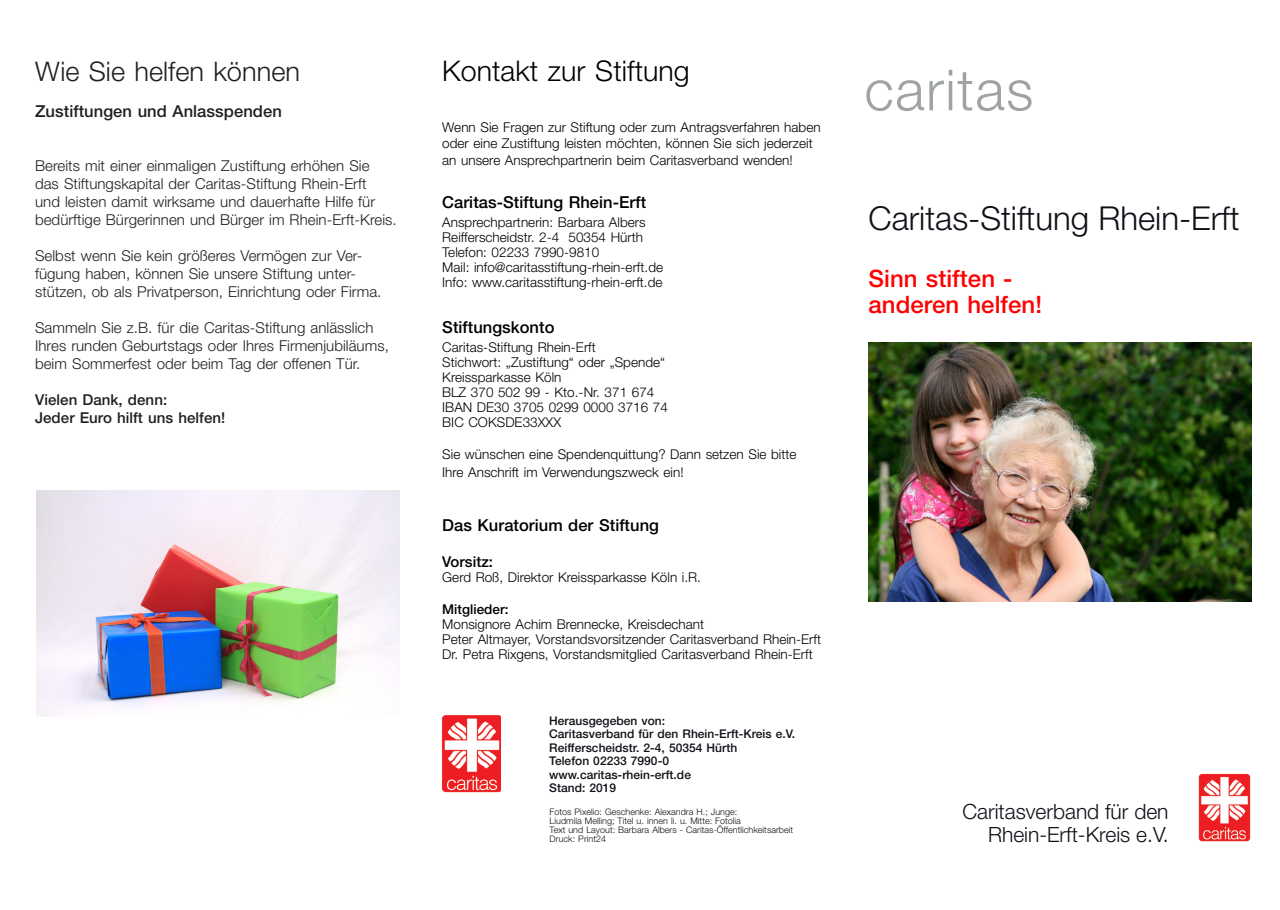
<style>
.page{position:relative;width:1280px;height:910px;background:#fff}
.page>*{position:absolute;margin:0;border:0;box-sizing:border-box;transform-origin:0 0}
.t1{font:300 33px "Helvetica Neue";color:#101118}
.t2{font:300 28.5px "Helvetica Neue";letter-spacing:.005em;color:#000}
.t3{font:300 27px "Helvetica Neue";letter-spacing:.005em;color:#231f20}
.t4{font:500 24px/25.5px "Helvetica Neue";letter-spacing:.005em;color:#f00}
.t5{font:300 21px/22.5px "Helvetica Neue";color:#101118;text-align:right}
.t6{font:500 16.5px "Helvetica Neue";letter-spacing:.005em;color:#000}
.t7{font:500 16.5px "Helvetica Neue";letter-spacing:.005em;color:#231f20}
.t8{font:300 15px/18px "Helvetica Neue";letter-spacing:.005em;color:#231f20}
.t9{font:500 15px/18px "Helvetica Neue";letter-spacing:.005em;color:#231f20}
.t10{font:500 15px "Helvetica Neue";letter-spacing:.005em;color:#000}
.t11{font:300 13.5px/15px "Helvetica Neue";letter-spacing:.005em;color:#000}
.t12{font:500 13.5px "Helvetica Neue";letter-spacing:.005em;color:#000}
.t13{font:500 12px/13.5px "Helvetica Neue";letter-spacing:.005em;color:#101118}
.t14{font:300 9px/9.1px "Helvetica Neue";letter-spacing:.005em;color:#101118}
.s1{font-size:21px;color:#fff}
.s2{font-family:"Arial";font-weight:400;font-size:21px;color:#fff}
</style>
<div class="page">
<img style="left:1198px;top:774px;width:52px;height:67px">
<img style="left:442px;top:715px;width:59px;height:78px">
<img style="left:868px;top:342px;width:383px;height:260px">
<img style="left:36px;top:490px;width:363px;height:226px">
<svg style="left:866px;top:70px;width:165px;height:41px"></svg>
<h3 class="t3" style="left:35px;top:54px;width:267px">Wie Sie helfen können</h3>
<p class="t7" style="left:35px;top:101px;width:248px">Zustiftungen und Anlasspenden</p>
<p class="t8" style="left:35px;top:156px;width:363px">Bereits mit einer einmaligen Zustiftung erhöhen Sie das Stiftungskapital der Caritas-Stiftung Rhein-Erft<br>und leisten damit wirksame und dauerhafte Hilfe für bedürftige Bürgerinnen und Bürger im Rhein-Erft-Kreis.</p>
<p class="t8" style="left:35px;top:246px;width:348px">Selbst wenn Sie kein größeres Vermögen zur Ver&shy;fügung haben, können Sie unsere Stiftung unter&shy;stützen, ob als Privatperson, Einrichtung oder Firma.</p>
<p class="t8" style="left:35px;top:318px;width:355px">Sammeln Sie z.B. für die Caritas-Stiftung anlässlich<br>Ihres runden Geburtstags oder Ihres Firmenjubiläums, beim Sommerfest oder beim Tag der offenen Tür.</p>
<p class="t9" style="left:35px;top:390px;width:192px">Vielen Dank, denn:<br>Jeder Euro hilft uns helfen!</p>
<h2 class="t2" style="left:442px;top:53px;width:249px">Kontakt zur Stiftung</h2>
<p class="t11" style="left:442px;top:118px;width:380px;line-height:16.5px">Wenn Sie Fragen zur Stiftung oder zum Antragsverfahren haben oder eine Zustiftung leisten möchten, können Sie sich jederzeit an unsere Ansprechpartnerin beim Caritasverband wenden!</p>
<p class="t6" style="left:442px;top:192px;width:205px">Caritas-Stiftung Rhein-Erft</p>
<p class="t11" style="left:442px;top:215px;width:222px">Ansprechpartnerin: Barbara Albers Reifferscheidstr. 2-4 50354 Hürth Telefon: 02233 7990-9810<br>Mail: info@caritasstiftung-rhein-erft.de Info: www.caritasstiftung-rhein-erft.de</p>
<p class="t6" style="left:442px;top:317px;width:114px">Stiftungskonto</p>
<p class="t11" style="left:442px;top:339px;width:227px">Caritas-Stiftung Rhein-Erft<br>Stichwort: „Zustiftung“ oder „Spende“<br>Kreissparkasse Köln<br>BLZ 370 502 99 - Kto.-Nr. 371 674<br>IBAN DE30 3705 0299 0000 3716 74<br>BIC COKSDE33XXX</p>
<p class="t11" style="left:442px;top:444px;width:356px;line-height:18px">Sie wünschen eine Spendenquittung? Dann setzen Sie bitte<br>Ihre Anschrift im Verwendungszweck ein!</p>
<p class="t6" style="left:442px;top:515px;width:218px">Das Kuratorium der Stiftung</p>
<p class="t10" style="left:442px;top:552px;width:52px">Vorsitz:</p>
<p class="t11" style="left:442px;top:569px;width:260px">Gerd Roß, Direktor Kreissparkasse Köln i.R.</p>
<p class="t12" style="left:442px;top:601px;width:68px">Mitglieder:</p>
<p class="t11" style="left:442px;top:616px;width:380px">Monsignore Achim Brennecke, Kreisdechant<br>Peter Altmayer, Vorstandsvorsitzender Caritasverband Rhein-Erft<br>Dr. Petra Rixgens, Vorstandsmitglied Caritasverband Rhein-Erft</p>
<p class="t13" style="left:549px;top:713px;width:247px">Herausgegeben von:<br>Caritasverband für den Rhein-Erft-Kreis e.V.<br>Reifferscheidstr. 2-4, 50354 Hürth<br>Telefon 02233 7990-0 www.caritas-rhein-erft.de<br>Stand: 2019</p>
<p class="t14" style="left:550px;top:807px;width:245px">Fotos Pixelio: Geschenke: Alexandra H.; Junge:<br>Liudmila Melling; Titel u. innen li. u. Mitte: Fotolia<br>Text und Layout: Barbara Albers - Caritas-Öffentlichkeitsarbeit Druck: Print24</p>
<h1 class="t1" style="left:868px;top:198px;width:372px">Caritas-Stiftung Rhein-Erft</h1>
<h3 class="t4" style="left:868px;top:266px;width:187px">Sinn stiften - anderen helfen!<span class="s1">:</span><span class="s2">:</span></h3>
<h3 class="t5" style="left:962px;top:800px;width:208px">Caritasverband für den<br>Rhein-Erft-Kreis e.V.</h3>
</div>
